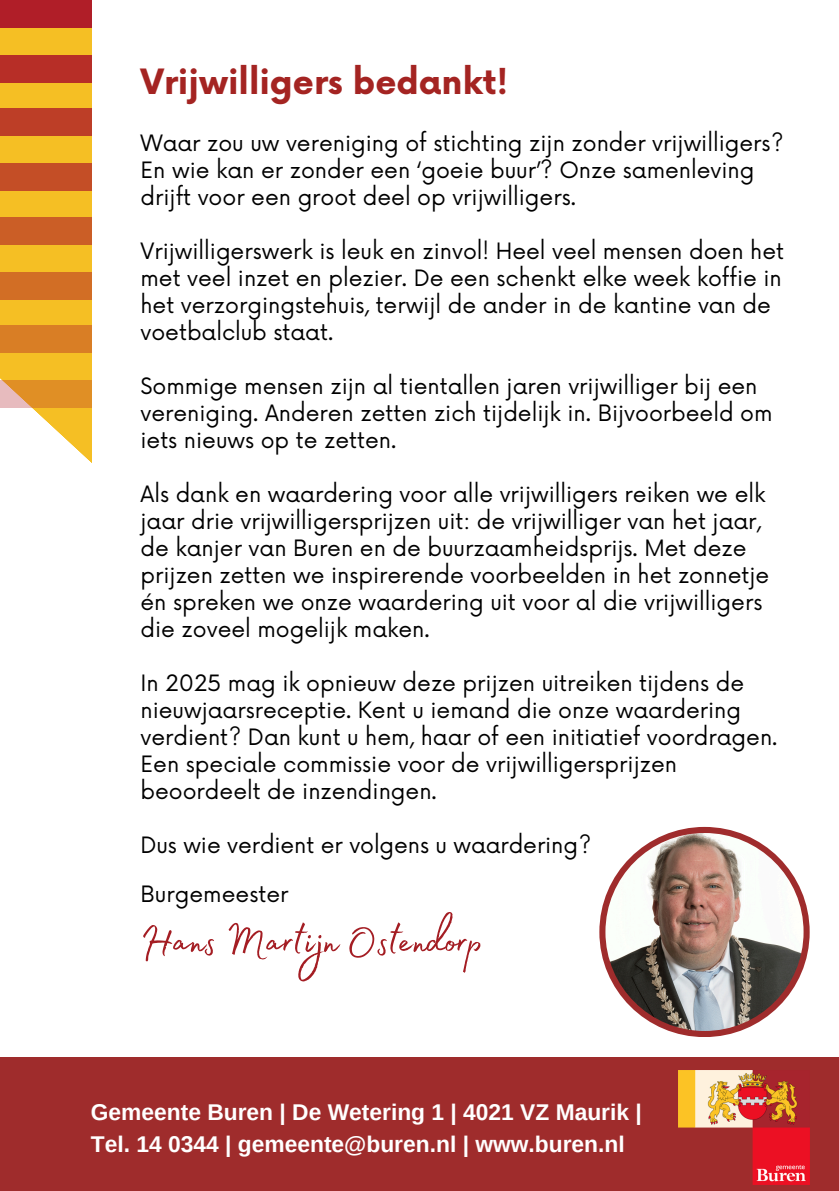
<style>
.page{position:relative;width:839px;height:1191px;background:#fff}
.page>*{position:absolute;margin:0;border:0;box-sizing:border-box;transform-origin:0 0}
.t1{font:52px "Madelyn Fill";color:#a41d23}
.t2{font:700 34px "Now";color:#a42422}
.t3{font:700 22.8px/31.6px "Arimo";color:#fff}
.t4{font:22px/27px "Now";color:#000}
</style>
<div class="page">
<div style="left:0;top:9px;width:92px;height:474px;background:#f5bf24"></div>
<svg style="left:0;top:378px;width:92px;height:105px"></svg>
<div style="left:0;top:0;width:92px;height:28px;background:#b01e28"></div>
<div style="left:0;top:55px;width:92px;height:27px;background:#b72e27"></div>
<div style="left:0;top:109px;width:92px;height:27px;background:#bd3e27"></div>
<div style="left:0;top:163px;width:92px;height:28px;background:#c44e26"></div>
<div style="left:0;top:217px;width:92px;height:28px;background:#cb5e26"></div>
<div style="left:0;top:272px;width:92px;height:27px;background:#d26e25"></div>
<div style="left:0;top:326px;width:92px;height:27px;background:#d97e25"></div>
<svg style="left:0;top:380px;width:92px;height:28px;background:#e19741"></svg>
<div style="left:0;top:1057px;width:838px;height:134px;background:#9f2c2c"></div>
<img style="left:678px;top:1071px;width:131px;height:114px">
<svg style="left:599px;top:827px;width:210px;height:210px"></svg>
<img style="left:605px;top:833px;width:198px;height:198px;border-radius:50%">
<p class="t2" style="left:140px;top:63px;width:369px">Vrijwilligers bedankt!</p>
<h2 class="t4" style="left:140px;top:131px;width:644px">Waar zou uw vereniging of stichting zijn zonder vrijwilligers?<br>En wie kan er zonder een ‘goeie buur’? Onze samenleving drijft voor een groot deel op vrijwilligers.</h2>
<p class="t4" style="left:140px;top:239px;width:645px">Vrijwilligerswerk is leuk en zinvol! Heel veel mensen doen het met veel inzet en plezier. De een schenkt elke week koffie in het verzorgingstehuis, terwijl de ander in de kantine van de voetbalclub staat.</p>
<p class="t4" style="left:140px;top:374px;width:633px">Sommige mensen zijn al tientallen jaren vrijwilliger bij een vereniging. Anderen zetten zich tijdelijk in. Bijvoorbeeld om iets nieuws op te zetten.</p>
<p class="t4" style="left:140px;top:482px;width:630px">Als dank en waardering voor alle vrijwilligers reiken we elk jaar drie vrijwilligersprijzen uit: de vrijwilliger van het jaar, de kanjer van Buren en de buurzaamheidsprijs. Met deze prijzen zetten we inspirerende voorbeelden in het zonnetje én spreken we onze waardering uit voor al die vrijwilligers die zoveel mogelijk maken.</p>
<p class="t4" style="left:140px;top:671px;width:638px">In 2025 mag ik opnieuw deze prijzen uitreiken tijdens de nieuwjaarsreceptie. Kent u iemand die onze waardering verdient? Dan kunt u hem, haar of een initiatief voordragen.<br>Een speciale commissie voor de vrijwilligersprijzen beoordeelt de inzendingen.</p>
<p class="t4" style="left:140px;top:833px;width:452px">Dus wie verdient er volgens u waardering?</p>
<p class="t4" style="left:140px;top:881px;width:149px">Burgemeester</p>
<p class="t1" style="left:140px;top:901px;width:343px">Hans Martijn Ostendorp</p>
<h1 class="t3" style="left:91px;top:1096px;width:552px">Gemeente Buren | De Wetering 1 | 4021 VZ Maurik |<br>Tel. 14 0344 | gemeente@buren.nl | www.buren.nl</h1>
</div>
